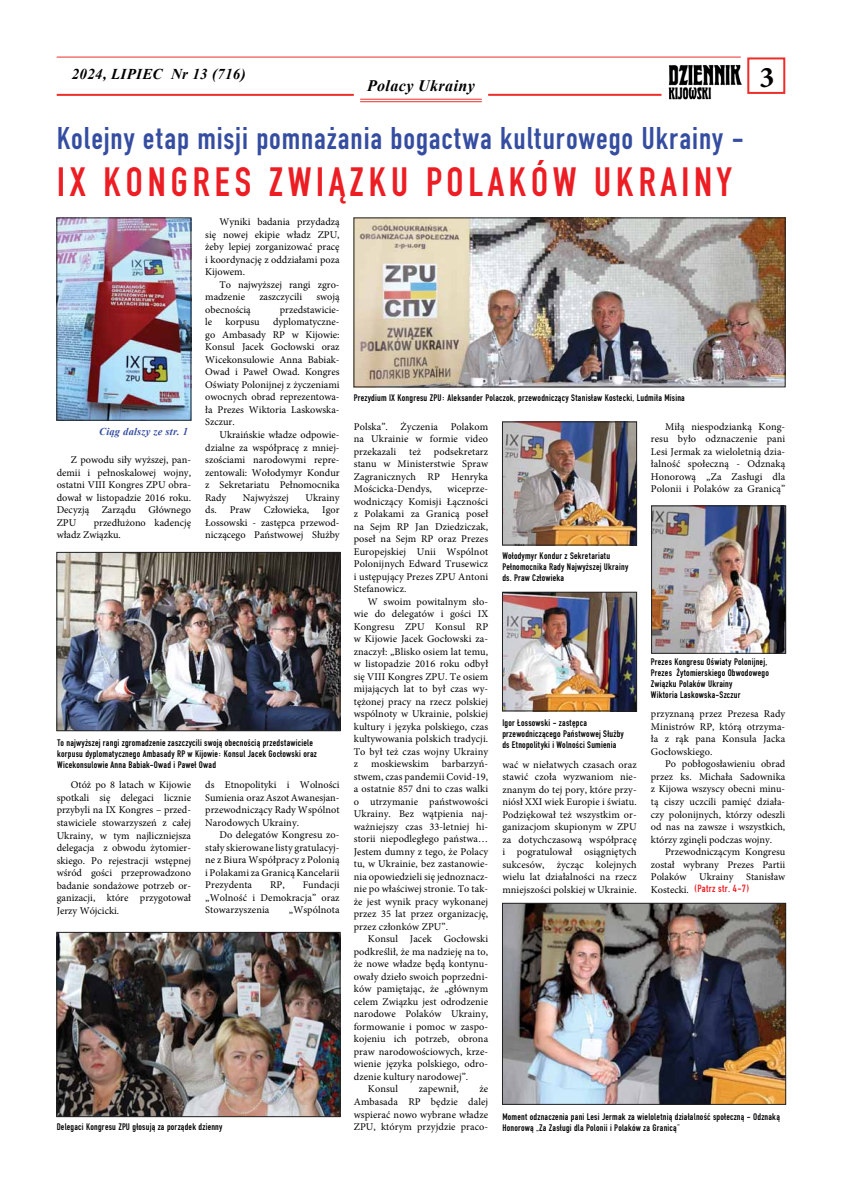
<style>
.page{position:relative;width:842px;height:1191px;background:#fff}
.page>*{position:absolute;margin:0;border:0;box-sizing:border-box;transform-origin:0 0}
.t1{font:43px "Fette Eng DCE";letter-spacing:.1em;color:#ed1d24}
.t2{font:33px "Fette Eng DCE";letter-spacing:.025em;color:#354da1}
.t3{font:700 30px "Minion Pro";color:#000}
.t4{font:italic 700 16px "Times New Roman";letter-spacing:.025em;color:#000}
.t5{font:italic 700 15px "Times New Roman";letter-spacing:.02em;color:#000}
.t6{font:11px "Fette Eng DCE";letter-spacing:.02em;color:#ed1d24}
.t7{font:italic 700 10.5px "Times New Roman";letter-spacing:.02em;color:#354da1}
.t8{font:10.3px/12.5px "Minion Pro";letter-spacing:.01em;color:#000;text-align:justify}
.t9{font:10px/11px "Fette Eng DCE";letter-spacing:.02em;color:#000}
.s1{font-family:"Minion Pro";font-size:10.3px;color:#000}
</style>
<div class="page">
<div style="left:747px;top:57px;width:38px;height:37px;border:2px solid #ee2d28"></div>
<hr style="left:57px;top:94px;width:297px;height:2px;background:#ee2d28">
<hr style="left:488px;top:94px;width:173px;height:2px;background:#ee2d28">
<hr style="left:360px;top:99px;width:122px;height:1px;background:#ee2d28">
<hr style="left:360px;top:101px;width:122px;height:1px;background:#ee2d28">
<img style="left:669px;top:64px;width:72px;height:35px">
<hr style="left:57px;top:57px;width:684px;height:1px;background:#ee2d28">
<img style="left:59px;top:220px;width:130px;height:198px">
<img style="left:59px;top:554px;width:279px;height:175px">
<img style="left:504px;top:905px;width:280px;height:197px">
<img style="left:356px;top:220px;width:427px;height:165px">
<img style="left:504px;top:424px;width:131px;height:119px">
<img style="left:504px;top:594px;width:131px;height:115px">
<img style="left:653px;top:508px;width:131px;height:143px">
<img style="left:59px;top:934px;width:279px;height:180px">
<div style="left:502px;top:422px;width:135px;height:123px;border:1px solid #222223"></div>
<div style="left:651px;top:506px;width:135px;height:147px;border:1px solid #222223"></div>
<div style="left:502px;top:592px;width:135px;height:119px;border:1px solid #222223"></div>
<div style="left:57px;top:552px;width:283px;height:179px;border:1px solid #222223"></div>
<div style="left:57px;top:932px;width:283px;height:184px;border:1px solid #222223"></div>
<div style="left:502px;top:903px;width:284px;height:201px;border:1px solid #222223"></div>
<h3 class="t5" style="left:72px;top:63px;width:175px">2024, LIPIEC Nr 13 (716)</h3>
<h3 class="t4" style="left:367px;top:74px;width:109px">Polacy Ukrainy</h3>
<h2 class="t2" style="left:57px;top:120px;width:689px">Kolejny etap misji pomnażania bogactwa kulturowego Ukrainy -</h2>
<h1 class="t1" style="left:57px;top:159px;width:313px">IX Kongres Związku</h1>
<h1 class="t1" style="left:426px;top:159px;width:307px">Polaków Ukrainy</h1>
<p class="t8" style="left:205px;top:216px;width:136px;text-indent:14px">Wyniki badania przydadzą się nowej ekipie władz ZPU, żeby lepiej zorganizować pracę i koordynację z oddziałami poza Kijowem.</p>
<p class="t8" style="left:205px;top:278px;width:136px;text-indent:14px">To najwyższej rangi zgro&shy;madzenie</p>
<p class="t8" style="left:259px;top:291px;width:44px">zaszczycili</p>
<p class="t8" style="left:316px;top:291px;width:25px">swoją</p>
<h3 class="t3" style="left:759px;top:56px;width:16px">3</h3>
<p class="t7" style="left:99px;top:424px;width:91px">Ciąg dalszy ze str. 1</p>
<p class="t8" style="left:57px;top:454px;width:136px;text-indent:14px">Z powodu siły wyższej, pan&shy;demii i pełnoskalowej wojny, ostatni VIII Kongres ZPU obra&shy;dował w listopadzie 2016 roku.<br>Decyzją Zarządu Głównego ZPU</p>
<p class="t8" style="left:57px;top:516px;width:136px;text-indent:37px">przedłużono kadencję władz Związku.</p>
<p class="t8" style="left:205px;top:303px;width:47px">obecnością</p>
<p class="t8" style="left:280px;top:303px;width:61px">przedstawicie-</p>
<p class="t8" style="left:205px;top:316px;width:8px">le</p>
<p class="t8" style="left:225px;top:316px;width:36px">korpusu</p>
<p class="t8" style="left:205px;top:316px;width:136px;text-indent:68px">dyplomatyczne&shy;go Ambasady RP w Kijowie:<br>Konsul Jacek Gocłowski oraz Wicekonsulowie Anna Babiak-Owad i Paweł Owad. Kongres Oświaty Polonijnej z życzeniami owocnych obrad reprezentowa&shy;ła Prezes Wiktoria Laskowska-Szczur.</p>
<p class="t8" style="left:205px;top:428px;width:136px;text-indent:14px">Ukraińskie władze odpowie&shy;dzialne za współpracę z mniej&shy;szościami narodowymi repre&shy;zentowali: Wołodymyr Kondur z Sekretariatu Pełnomocnika Rady</p>
<p class="t8" style="left:243px;top:491px;width:48px">Najwyższej</p>
<p class="t8" style="left:305px;top:491px;width:36px">Ukrainy</p>
<p class="t8" style="left:205px;top:503px;width:47px">ds. Praw</p>
<p class="t8" style="left:264px;top:503px;width:47px">Człowieka,</p>
<p class="t8" style="left:205px;top:503px;width:136px;text-indent:117px">Igor Łossowski - zastępca przewod&shy;niczącego Państwowej Służby</p>
<p class="t9" style="left:57px;top:737px;width:261px">To najwyższej rangi zgromadzenie zaszczycili swoją obecnością przedstawiciele korpusu dyplomatycznego Ambasady RP w Kijowie: Konsul Jacek Gocłowski oraz<br>Wicekonsulowie Anna Babiak-Owad i Paweł Owad</p>
<p class="t8" style="left:57px;top:779px;width:136px;text-indent:14px">Otóż po 8 latach w Kijowie spotkali się delegaci licznie przybyli na IX Kongres – przed&shy;stawiciele stowarzyszeń z całej Ukrainy, w tym najliczniejsza delegacja z obwodu żytomier&shy;skiego. Po rejestracji wstępnej wśród gości przeprowadzono badanie sondażowe potrzeb or&shy;ganizacji, które przygotował Jerzy Wójcicki.</p>
<p class="t8" style="left:205px;top:778px;width:136px">ds Etnopolityki i Wolności Sumienia oraz Aszot Awanesjan&shy;przewodniczący Rady Wspólnot Narodowych Ukrainy.</p>
<p class="t8" style="left:205px;top:828px;width:136px;text-indent:14px">Do delegatów Kongresu zo&shy;stały skierowane listy gratulacyj&shy;ne z Biura Współpracy z Polonią i Polakami za Granicą Kancelarii Prezydenta</p>
<p class="t8" style="left:205px;top:878px;width:136px;text-indent:98px">Fundacji „Wolność i Demokracja” oraz Stowarzyszenia</p>
<p class="t8" style="left:270px;top:878px;width:16px">RP,</p>
<p class="t8" style="left:289px;top:903px;width:52px">„Wspólnota</p>
<p class="t9" style="left:57px;top:1121px;width:167px">Delegaci Kongresu ZPU głosują za porządek dzienny</p>
<p class="t9" style="left:354px;top:393px;width:333px">Prezydium IX Kongresu ZPU: Aleksander Polaczok, przewodniczący Stanisław Kostecki, Ludmiła Misina</p>
<p class="t8" style="left:354px;top:420px;width:136px">Polska”. Życzenia Polakom na Ukrainie w formie video przekazali też podsekretarz stanu w Ministerstwie Spraw Zagranicznych RP Henryka Mościcka-Dendys,</p>
<p class="t8" style="left:354px;top:482px;width:136px;text-indent:94px">wiceprze&shy;wodniczący Komisji Łączności z Polakami za Granicą poseł na Sejm RP Jan Dziedziczak, poseł na Sejm RP oraz Prezes Europejskiej Unii Wspólnot Polonijnych Edward Trusewicz i ustępujący Prezes ZPU Antoni Stefanowicz.</p>
<p class="t8" style="left:354px;top:595px;width:136px;text-indent:14px">W swoim powitalnym sło&shy;wie do delegatów i gości IX Kongresu ZPU Konsul RP w Kijowie Jacek Gocłowski za&shy;znaczył: „Blisko osiem lat temu, w listopadzie 2016 roku odbył się VIII Kongres ZPU. Te osiem mijających lat to był czas wy&shy;tężonej pracy na rzecz polskiej wspólnoty w Ukrainie, polskiej kultury i języka polskiego, czas kultywowania polskich tradycji.<br>To był też czas wojny Ukrainy z</p>
<p class="t8" style="left:354px;top:757px;width:136px;text-indent:88px">barbarzyń&shy;stwem, czas pandemii Covid-19, a ostatnie 857 dni to czas walki o utrzymanie państwowości Ukrainy. Bez wątpienia naj&shy;ważniejszy czas 33-letniej hi&shy;storii niepodległego państwa… Jestem dumny z tego, że Polacy tu, w Ukrainie, bez zastanowie&shy;nia opowiedzieli się jednoznacz&shy;nie po właściwej stronie. To tak&shy;że jest wynik pracy wykonanej przez 35 lat przez organizację, przez członków ZPU”.</p>
<p class="t8" style="left:368px;top:933px;width:122px">Konsul Jacek Gocłowski</p>
<p class="t8" style="left:354px;top:945px;width:136px">podkreślił, że ma nadzieję na to,</p>
<p class="t8" style="left:354px;top:958px;width:136px">że nowe władze będą kontynu-</p>
<p class="t8" style="left:354px;top:970px;width:136px">owały dzieło swoich poprzedni-</p>
<p class="t8" style="left:354px;top:983px;width:136px">ków pamiętając, że „głównym</p>
<p class="t8" style="left:354px;top:995px;width:136px">celem Związku jest odrodzenie</p>
<p class="t8" style="left:354px;top:1008px;width:136px">narodowe Polaków Ukrainy,</p>
<p class="t8" style="left:354px;top:1020px;width:136px">formowanie i pomoc w zaspo-</p>
<p class="t8" style="left:354px;top:1033px;width:136px">kojeniu ich potrzeb, obrona</p>
<p class="t8" style="left:354px;top:1045px;width:136px">praw narodowościowych, krze-</p>
<p class="t8" style="left:354px;top:1058px;width:136px">wienie języka polskiego, odro-</p>
<p class="t8" style="left:354px;top:1070px;width:116px">dzenie kultury narodowej”.</p>
<p class="t8" style="left:368px;top:1083px;width:32px">Konsul</p>
<p class="t8" style="left:419px;top:1083px;width:41px">zapewnił,</p>
<p class="t8" style="left:371px;top:757px;width:59px">moskiewskim</p>
<p class="t8" style="left:354px;top:1083px;width:136px;text-indent:126px">że Ambasada RP będzie dalej wspierać nowo wybrane władze ZPU, którym przyjdzie praco-</p>
<p class="t8" style="left:651px;top:420px;width:136px;text-indent:14px">Miłą niespodzianką Kong&shy;resu było odznaczenie pani Lesi Jermak za wieloletnią dzia&shy;łalność społeczną - Odznaką Honorową „Za Zasługi dla Polonii i Polaków za Granicą”</p>
<p class="t9" style="left:502px;top:550px;width:127px">Wołodymyr Kondur z Sekretariatu<br>Pełnomocnika Rady Najwyższej Ukrainy ds. Praw Człowieka</p>
<p class="t9" style="left:502px;top:717px;width:123px">Igor Łossowski - zastępca przewodniczącego Państwowej Służby ds Etnopolityki i Wolności Sumienia</p>
<p class="t8" style="left:502px;top:758px;width:136px">wać w niełatwych czasach oraz stawić czoła wyzwaniom nie&shy;znanym do tej pory, które przy&shy;niósł XXI wiek Europie i światu.<br>Podziękował też wszystkim or&shy;ganizacjom skupionym w ZPU za dotychczasową współpracę i pogratulował osiągniętych sukcesów, życząc kolejnych wielu lat działalności na rzecz mniejszości polskiej w Ukrainie.</p>
<p class="t9" style="left:651px;top:656px;width:120px">Prezes Kongresu Oświaty Polonijnej,<br>Prezes Żytomierskiego Obwodowego<br>Związku Polaków Ukrainy<br>Wiktoria Laskowska-Szczur</p>
<p class="t8" style="left:651px;top:708px;width:136px">przyznaną przez Prezesa Rady Ministrów RP, którą otrzyma&shy;ła z rąk pana Konsula Jacka Gocłowskiego.</p>
<p class="t8" style="left:651px;top:758px;width:136px;text-indent:14px">Po pobłogosławieniu obrad przez ks. Michała Sadownika z Kijowa wszyscy obecni minu&shy;tą ciszy uczcili pamięć działa&shy;czy polonijnych, którzy odeszli od nas na zawsze i wszystkich, którzy zginęli podczas wojny.</p>
<p class="t8" style="left:651px;top:845px;width:136px;text-indent:14px">Przewodniczącym Kongresu został wybrany Prezes Partii Polaków Ukrainy Stanisław</p>
<p class="t6" style="left:651px;top:882px;width:100px"><span class="s1">Kostecki.</span> (Patrz str. 4-7)</p>
<p class="t9" style="left:502px;top:1111px;width:279px">Moment odznaczenia pani Lesi Jermak za wieloletnią działalność społeczną - Odznaką<br>Honorową „Za Zasługi dla Polonii i Polaków za Granicą”</p>
</div>
